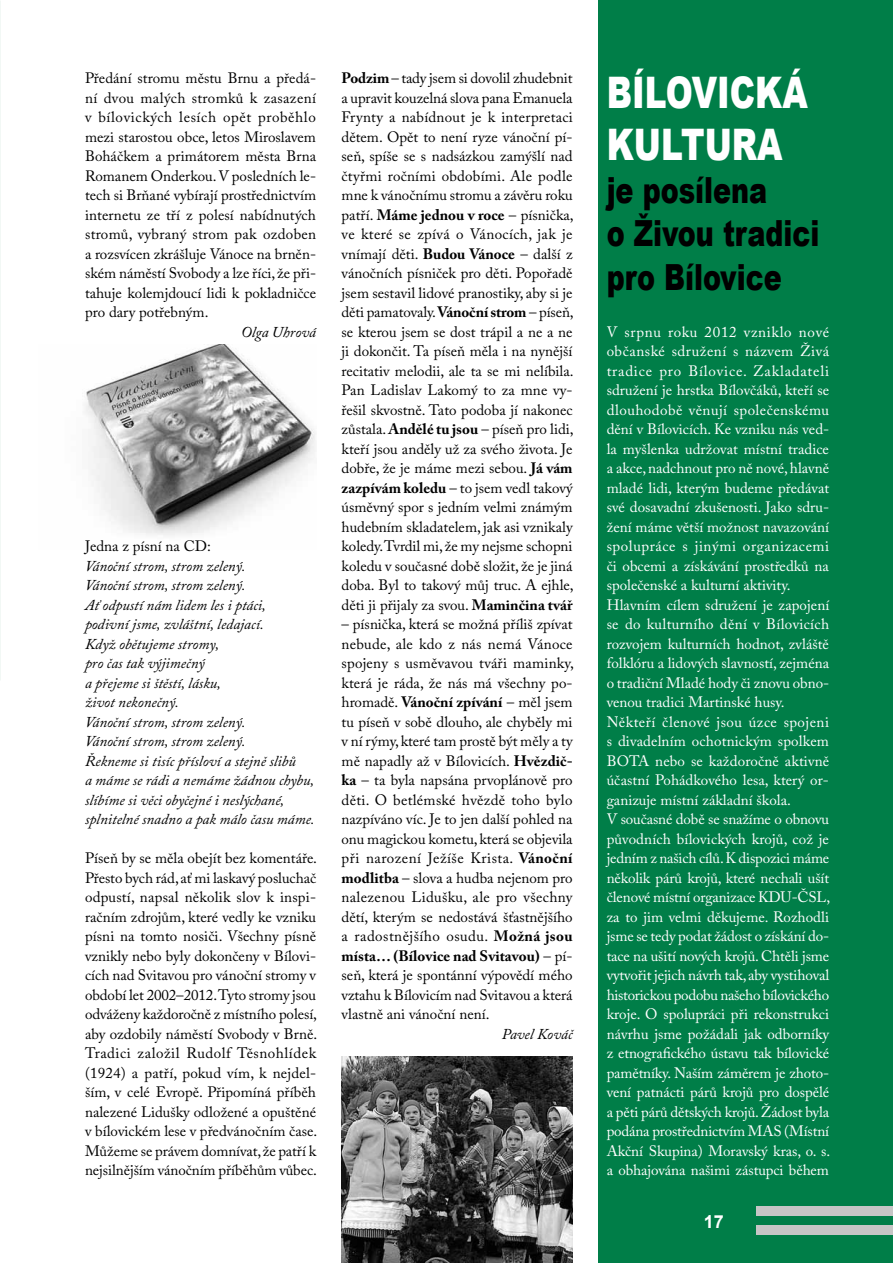
<style>
.page{position:relative;width:893px;height:1263px;background:#fff}
.page>*{position:absolute;margin:0;border:0;box-sizing:border-box;transform-origin:0 0}
.t1{font:900 43.5px/52.2px "Arial";color:#fff;scale:.75 1}
.t2{font:900 36px/43.2px "Arial";color:#000;scale:.75 1}
.t3{font:700 18px "Arial";color:#fff}
.t4{font:15px/19.5px "Adobe Caslon Pro";color:#000;text-align:justify}
.t5{font:15px/19.5px "Adobe Caslon Pro";color:#fff}
.t6{font:italic 15px/19.5px "Adobe Caslon Pro";color:#000}
.s1{font-weight:700}
</style>
<div class="page">
<div style="left:598px;top:0;width:295px;height:1263px;background:#007e48"></div>
<img style="left:85px;top:344px;width:230px;height:192px">
<img style="left:342px;top:1057px;width:231px;height:206px">
<div style="left:757px;top:1206px;width:136px;height:10px;background:#c6c6c6"></div>
<div style="left:757px;top:1225px;width:136px;height:9px;background:#c6c6c6"></div>
<p class="t4" style="left:85px;top:68px;width:233px">Předání stromu městu Brnu a předá&shy;ní dvou malých stromků k zasazení v bílovických lesích opět proběhlo mezi starostou obce, letos Miroslavem Boháčkem a primátorem města Brna Romanem Onderkou. V posledních le&shy;tech si Brňané vybírají prostřednictvím internetu ze tří z polesí nabídnutých stromů, vybraný strom pak ozdoben a rozsvícen zkrášluje Vánoce na brněn&shy;ském náměstí Svobody a lze říci, že při&shy;tahuje kolemjdoucí lidi k pokladničce pro dary potřebným.</p>
<p class="t6" style="left:241px;top:322px;width:77px">Olga Uhrová</p>
<p class="t4" style="left:85px;top:536px;width:127px">Jedna z písní na CD:</p>
<p class="t6" style="left:85px;top:556px;width:231px">Vánoční strom, strom zelený.<br>Vánoční strom, strom zelený.<br>Ať odpustí nám lidem les i ptáci,<br>podivní jsme, zvláštní, ledajací.<br>Když obětujeme stromy,<br>pro čas tak výjimečný<br>a přejeme si štěstí, lásku,<br>život nekonečný.<br>Vánoční strom, strom zelený.<br>Vánoční strom, strom zelený.<br>Řekneme si tisíc přísloví a stejně slibů<br>a máme se rádi a nemáme žádnou chybu, slíbíme si věci obyčejné i neslýchané, splnitelné snadno a pak málo času máme.</p>
<p class="t4" style="left:85px;top:848px;width:234px">Píseň by se měla obejít bez komentáře.<br>Přesto bych rád, ať mi laskavý posluchač odpustí, napsal několik slov k inspi&shy;račním zdrojům, které vedly ke vzniku písni na tomto nosiči. Všechny písně vznikly nebo byly dokončeny v Bílovi&shy;cích nad Svitavou pro vánoční stromy v období let 2002–2012. Tyto stromy jsou odváženy každoročně z místního polesí, aby ozdobily náměstí Svobody v Brně.<br>Tradici založil Rudolf Těsnohlídek (1924) a patří, pokud vím, k nejdel&shy;ším, v celé Evropě. Připomíná příběh nalezené Lidušky odložené a opuštěné v bílovickém lese v předvánočním čase.<br>Můžeme se právem domnívat, že patří k nejsilnějším vánočním příběhům vůbec.</p>
<p class="t4" style="left:342px;top:68px;width:234px"><span class="s1">Podzim</span> – tady jsem si dovolil zhudebnit a upravit kouzelná slova pana Emanuela Frynty a nabídnout je k interpretaci dětem. Opět to není ryze vánoční pí&shy;seň, spíše se s nadsázkou zamýšlí nad čtyřmi ročními obdobími. Ale podle mne k vánočnímu stromu a závěru roku patří. <span class="s1">Máme jednou v roce</span> – písnička, ve které se zpívá o Vánocích, jak je vnímají děti. <span class="s1">Budou Vánoce</span> – další z vánočních písniček pro děti. Popořadě jsem sestavil lidové pranostiky, aby si je děti pamatovaly. <span class="s1">Vánoční strom</span> – píseň, se kterou jsem se dost trápil a ne a ne ji dokončit. Ta píseň měla i na nynější recitativ melodii, ale ta se mi nelíbila.<br>Pan Ladislav Lakomý to za mne vy&shy;řešil skvostně. Tato podoba jí nakonec zůstala. <span class="s1">Andělé tu jsou</span> – píseň pro lidi, kteří jsou anděly už za svého života. Je dobře, že je máme mezi sebou. <span class="s1">Já vám zazpívám koledu</span> – to jsem vedl takový úsměvný spor s jedním velmi známým hudebním skladatelem, jak asi vznikaly koledy. Tvrdil mi, že my nejsme schopni koledu v současné době složit, že je jiná doba. Byl to takový můj truc. A ejhle, děti ji přijaly za svou. <span class="s1">Maminčina tvář</span></p>
<p class="t4" style="left:342px;top:614px;width:234px">– písnička, která se možná příliš zpívat nebude, ale kdo z nás nemá Vánoce spojeny s usměvavou tváři maminky, která je ráda, že nás má všechny po&shy;hromadě. <span class="s1">Vánoční zpívání</span> – měl jsem tu píseň v sobě dlouho, ale chyběly mi v ní rýmy, které tam prostě být měly a ty mě napadly až v Bílovicích. <span class="s1">Hvězdič&shy;ka</span> – ta byla napsána prvoplánově pro děti. O betlémské hvězdě toho bylo nazpíváno víc. Je to jen další pohled na onu magickou kometu, která se objevila při narození Ježíše Krista. <span class="s1">Vánoční modlitba</span> – slova a hudba nejenom pro nalezenou Lidušku, ale pro všechny dětí, kterým se nedostává šťastnějšího a radostnějšího osudu. <span class="s1">Možná jsou místa… (Bílovice nad Svitavou)</span> – pí&shy;seň, která je spontánní výpovědí mého vztahu k Bílovicím nad Svitavou a která vlastně ani vánoční není.</p>
<p class="t6" style="left:502px;top:1024px;width:72px">Pavel Kováč</p>
<h1 class="t1" style="left:607px;top:65px;width:265px">Bílovická kultura</h1>
<h2 class="t2" style="left:607px;top:168px;width:285px">je posílena<br>o Živou tradici pro B ílovice</h2>
<p class="t5" style="left:607px;top:322px;width:225px">V srpnu roku 2012 vzniklo nové občanské sdružení s názvem Živá tradice pro Bílovice. Zakladateli sdružení je hrstka Bílovčáků, kteří se dlouhodobě věnují společenskému dění v Bílovicích. Ke vzniku nás ved&shy;la myšlenka udržovat místní tradice a akce, nadchnout pro ně nové, hlavně mladé lidi, kterým budeme předávat své dosavadní zkušenosti. Jako sdru&shy;žení máme větší možnost navazování spolupráce s jinými organizacemi či obcemi a získávání prostředků na společenské a kulturní aktivity.<br>Hlavním cílem sdružení je zapojení se do kulturního dění v Bílovicích rozvojem kulturních hodnot, zvláště folklóru a lidových slavností, zejména o tradiční Mladé hody či znovu obno&shy;venou tradici Martinské husy.<br>Někteří členové jsou úzce spojeni s divadelním ochotnickým spolkem BOTA nebo se každoročně aktivně účastní Pohádkového lesa, který or&shy;ganizuje místní základní škola.<br>V současné době se snažíme o obnovu původních bílovických krojů, což je jedním z našich cílů. K dispozici máme několik párů krojů, které nechali ušít členové místní organizace KDU-ČSL, za to jim velmi děkujeme. Rozhodli jsme se tedy podat žádost o získání do&shy;tace na ušití nových krojů. Chtěli jsme vytvořit jejich návrh tak, aby vystihoval historickou podobu našeho bílovického kroje. O spolupráci při rekonstrukci návrhu jsme požádali jak odborníky z etnografického ústavu tak bílovické pamětníky. Naším záměrem je zhoto&shy;vení patnácti párů krojů pro dospělé a pěti párů dětských krojů. Žádost byla podána prostřednictvím MAS (Místní Akční Skupina) Moravský kras, o. s. a obhajována našimi zástupci během</p>
<p class="t3" style="left:704px;top:1209px;width:22px">17</p>
</div>
